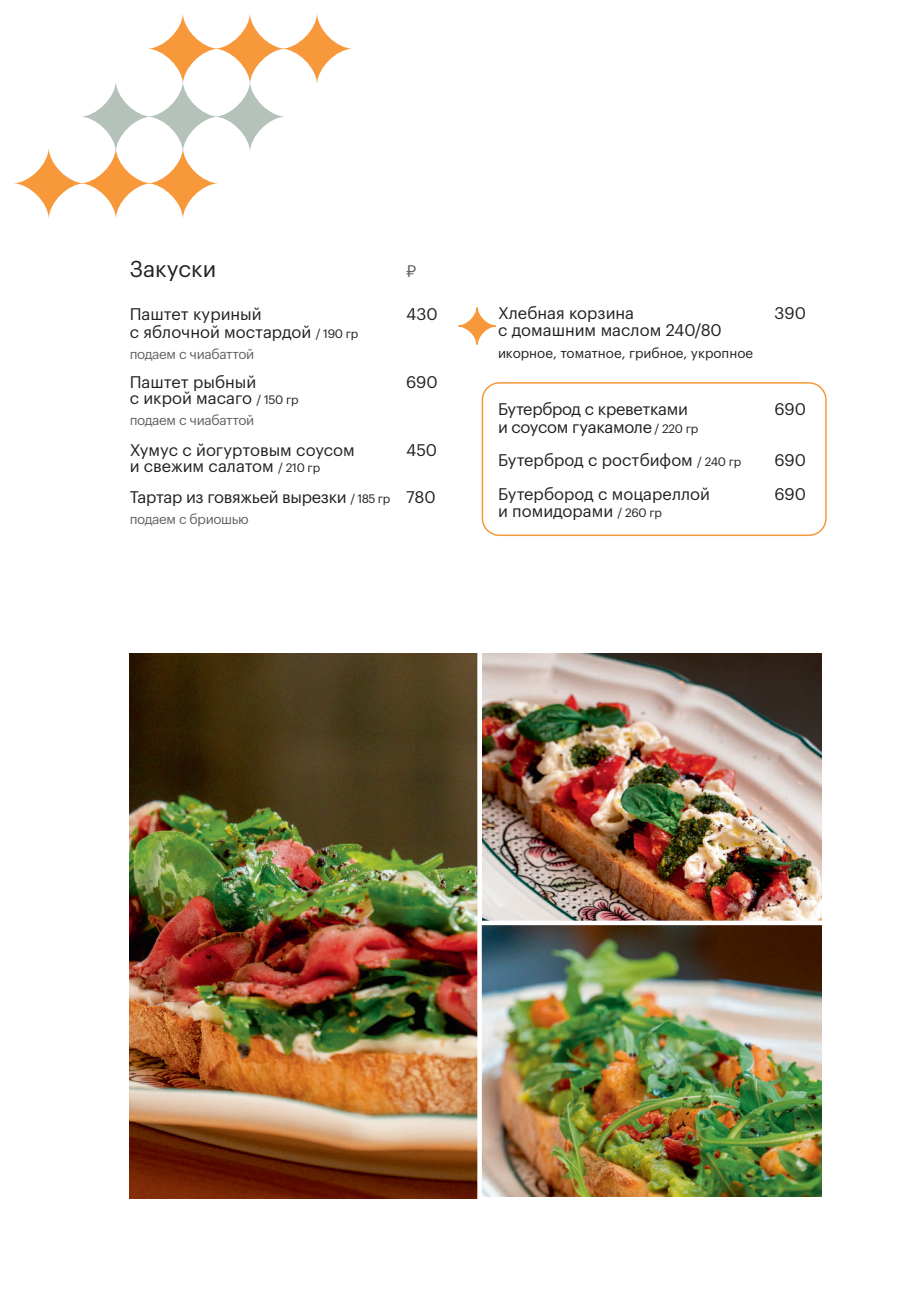
<style>
.page{position:relative;width:923px;height:1306px;background:#fff}
.page>*{position:absolute;margin:0;border:0;box-sizing:border-box;transform-origin:0 0}
.t1{font:22.5px "Graphik LC";color:#231f20}
.t2{font:16.5px/16.5px "Graphik LC";color:#231f20}
.t3{font:16.5px/17.7px "Graphik LC";letter-spacing:-.02em;color:#231f20}
.t4{font:16.5px "Graphik LC";color:#616164}
.t5{font:13.5px "Graphik LC";letter-spacing:-.025em;color:#616164}
.t6{font:13.5px "Graphik LC";color:#231f20}
.s1{font-size:12px}
</style>
<div class="page">
<img style="left:483px;top:653px;width:338px;height:267px">
<img style="left:482px;top:925px;width:339px;height:271px">
<svg style="left:13px;top:147px;width:72px;height:72px"></svg>
<svg style="left:80px;top:147px;width:72px;height:72px"></svg>
<svg style="left:147px;top:147px;width:72px;height:72px"></svg>
<svg style="left:80px;top:81px;width:72px;height:72px"></svg>
<svg style="left:147px;top:13px;width:72px;height:72px"></svg>
<svg style="left:147px;top:81px;width:72px;height:72px"></svg>
<svg style="left:214px;top:13px;width:72px;height:72px"></svg>
<svg style="left:214px;top:81px;width:72px;height:72px"></svg>
<svg style="left:281px;top:13px;width:72px;height:72px"></svg>
<img style="left:130px;top:653px;width:347px;height:545px">
<svg style="left:459px;top:307px;width:36px;height:37px"></svg>
<div style="left:458px;top:307px;width:38px;height:38px;border:2px solid #f7983b;border-radius:50%"></div>
<div style="left:482px;top:382px;width:344px;height:154px;border:2px solid #f7983b;border-radius:17px"></div>
<h1 class="t1" style="left:130px;top:251px;width:88px">Закуски</h1>
<p class="t4" style="left:406px;top:258px;width:12px">₽</p>
<p class="t2" style="left:130px;top:303px;width:230px;line-height:17.7px">Паштет куриный<br>с яблочной мостардой <span class="s1">/ 190 гр</span></p>
<p class="t5" style="left:130px;top:343px;width:126px">подаем с чиабаттой</p>
<p class="t2" style="left:406px;top:304px;width:33px">430</p>
<p class="t2" style="left:130px;top:372px;width:171px">Паштет рыбный<br>с икрой масаго <span class="s1">/ 150 гр</span></p>
<p class="t5" style="left:130px;top:410px;width:126px">подаем с чиабаттой</p>
<p class="t2" style="left:406px;top:372px;width:33px">690</p>
<p class="t2" style="left:130px;top:440px;width:227px">Хумус с йогуртовым соусом и свежим салатом <span class="s1">/ 210 гр</span></p>
<p class="t2" style="left:406px;top:440px;width:33px">450</p>
<p class="t3" style="left:130px;top:486px;width:262px">Тартар из говяжьей вырезки <span class="s1">/ 185 гр</span></p>
<p class="t5" style="left:130px;top:508px;width:120px">подаем с бриошью</p>
<p class="t2" style="left:406px;top:487px;width:31px">780</p>
<p class="t2" style="left:498px;top:303px;width:225px">Хлебная корзина<br>с домашним маслом 240/80</p>
<p class="t6" style="left:498px;top:343px;width:257px">икорное, томатное, грибное, укропное</p>
<p class="t2" style="left:774px;top:303px;width:33px">390</p>
<p class="t3" style="left:498px;top:399px;width:202px">Бутерброд с креветками и соусом гуакамоле <span class="s1">/ 220 гр</span></p>
<p class="t2" style="left:774px;top:399px;width:33px">690</p>
<p class="t2" style="left:498px;top:450px;width:245px">Бутерброд с ростбифом <span class="s1">/ 240 гр</span></p>
<p class="t2" style="left:774px;top:450px;width:33px">690</p>
<p class="t2" style="left:498px;top:484px;width:213px">Бутербород с моцареллой и помидорами <span class="s1">/ 260 гр</span></p>
<p class="t2" style="left:774px;top:484px;width:33px">690</p>
</div>
